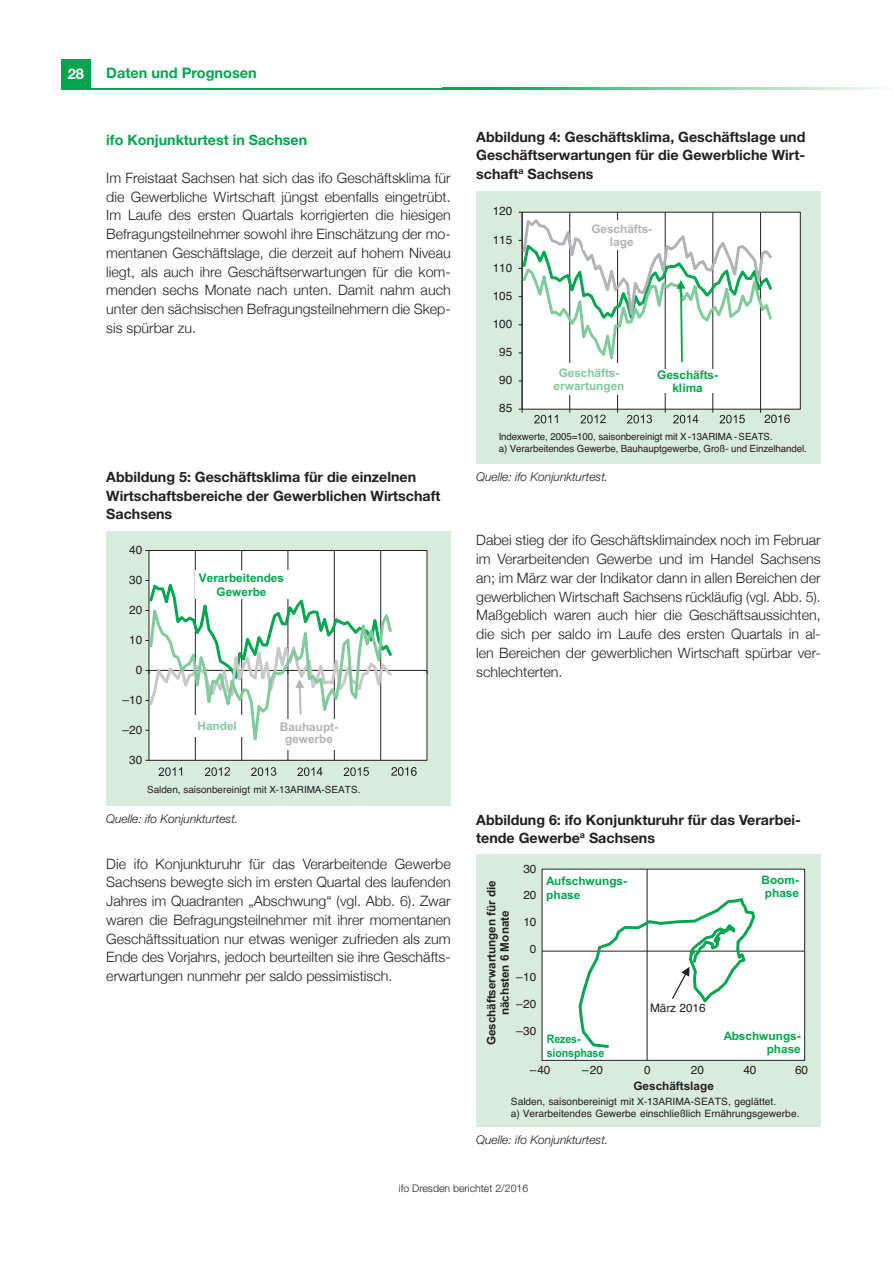
<style>
.page{position:relative;width:893px;height:1263px;background:#fff}
.page>*{position:absolute;margin:0;border:0;box-sizing:border-box;transform-origin:0 0}
.t1{font:700 14.7px "Helvetica Neue";color:#fff}
.t2{font:700 14.55px "Helvetica Neue";color:#00a54f}
.t3{font:300 14.25px/18.8px "Helvetica Neue";color:#231f20;text-align:justify}
.t4{font:700 14.25px/18.3px "Helvetica Neue";color:#231f20}
.t5{font:700 14.25px "Helvetica Neue";color:#00a54f}
.t6{font:italic 300 12px "Helvetica Neue";color:#231f20}
.t7{font:700 11.85px/13.4px "Arial";letter-spacing:-.005em;color:#231f20;text-align:center}
.t8{font:11.85px "Helvetica";letter-spacing:-.005em;color:#231f20}
.t9{font:700 11.85px/13.4px "Arial";color:#00a54f;text-align:center}
.t10{font:700 11.85px/13.4px "Arial";color:#b2b3b7;text-align:center}
.t11{font:700 11.85px/13.4px "Arial";color:#80ca9c;text-align:center}
.t12{font:700 11.7px/13.2px "Arial";color:#00a54f}
.t13{font:11.7px "Helvetica";letter-spacing:-.005em;color:#231f20}
.t14{font:700 11.7px/14.1px "Arial";color:#00a54f;scale:.91 1}
.t15{font:700 11.7px "Arial";letter-spacing:-.005em;color:#231f20}
.t16{font:300 10.5px "Helvetica Neue";color:#231f20}
.t17{font:10.2px/11.7px "Helvetica";letter-spacing:-.005em;color:#231f20}
.t18{font:9.9px/11.9px "Helvetica";letter-spacing:-.01em;color:#231f20}
</style>
<div class="page">
<div style="left:61px;top:60px;width:30px;height:29px;background:#00a54f"></div>
<hr style="left:61px;top:88px;width:382px;height:1px;background:#00a54f">
<svg style="left:443px;top:88px;width:439px;height:1px"></svg>
<div style="left:476px;top:191px;width:345px;height:272px;background:#d8ecdd"></div>
<div style="left:522px;top:212px;width:278px;height:197px;background:#fff"></div>
<hr style="left:569px;top:212px;width:1px;height:197px;background:#231f20">
<hr style="left:617px;top:212px;width:1px;height:197px;background:#231f20">
<hr style="left:665px;top:212px;width:1px;height:197px;background:#231f20">
<hr style="left:712px;top:212px;width:1px;height:197px;background:#231f20">
<hr style="left:760px;top:212px;width:1px;height:197px;background:#231f20">
<hr style="left:522px;top:212px;width:1px;height:197px;background:#231f20">
<div style="left:545px;top:363px;width:88px;height:32px;background:#fff"></div>
<div style="left:653px;top:370px;width:69px;height:23px;background:#fff"></div>
<svg style="left:519px;top:212px;width:256px;height:170px"></svg>
<svg style="left:534px;top:415px;width:24px;height:8px"></svg>
<svg style="left:580px;top:415px;width:26px;height:8px"></svg>
<svg style="left:627px;top:415px;width:25px;height:8px"></svg>
<svg style="left:673px;top:415px;width:25px;height:8px"></svg>
<svg style="left:719px;top:415px;width:26px;height:8px"></svg>
<svg style="left:760px;top:409px;width:30px;height:14px"></svg>
<div style="left:106px;top:531px;width:345px;height:275px;background:#d8ecdd"></div>
<div style="left:149px;top:550px;width:278px;height:210px;background:#fff"></div>
<hr style="left:195px;top:550px;width:1px;height:210px;background:#231f20">
<hr style="left:241px;top:550px;width:1px;height:210px;background:#231f20">
<hr style="left:288px;top:550px;width:1px;height:210px;background:#231f20">
<hr style="left:334px;top:550px;width:1px;height:210px;background:#231f20">
<hr style="left:380px;top:550px;width:1px;height:210px;background:#231f20">
<hr style="left:149px;top:670px;width:278px;height:1px;background:#231f20">
<div style="left:195px;top:570px;width:97px;height:29px;background:#fff"></div>
<svg style="left:145px;top:574px;width:272px;height:202px"></svg>
<div style="left:476px;top:855px;width:345px;height:272px;background:#d8ecdd"></div>
<div style="left:542px;top:869px;width:263px;height:191px;background:#fff"></div>
<div style="left:542px;top:869px;width:263px;height:192px;border:1px solid #231f20"></div>
<hr style="left:647px;top:869px;width:1px;height:191px;background:#231f20">
<hr style="left:542px;top:951px;width:263px;height:1px;background:#231f20">
<svg style="left:577px;top:896px;width:180px;height:154px"></svg>
<p class="t1" style="left:68px;top:68px;width:18px">28</p>
<p class="t2" style="left:106px;top:68px;width:152px">Daten und Prognosen</p>
<p class="t5" style="left:106px;top:131px;width:202px">ifo Konjunkturtest in Sachsen</p>
<p class="t3" style="left:106px;top:168px;width:346px">Im Freistaat Sachsen hat sich das ifo Geschäftsklima für die Gewerbliche Wirtschaft jüngst ebenfalls eingetrübt.<br>Im Laufe des ersten Quartals korrigierten die hiesigen Befragungsteilnehmer sowohl ihre Einschätzung der mo&shy;mentanen Geschäftslage, die derzeit auf hohem Niveau liegt, als auch ihre Geschäftserwartungen für die kom&shy;menden sechs Monate nach unten. Damit nahm auch unter den sächsischen Befragungsteilnehmern die Skep&shy;sis spürbar zu.</p>
<p class="t4" style="left:106px;top:469px;width:336px">Abbildung 5: Geschäftsklima für die einzelnen<br>Wirtschaftsbereiche der Gewerblichen Wirtschaft<br>Sachsens</p>
<p class="t8" style="left:129px;top:541px;width:15px">40</p>
<p class="t8" style="left:129px;top:571px;width:15px">30</p>
<p class="t8" style="left:129px;top:601px;width:15px">20</p>
<p class="t8" style="left:129px;top:631px;width:15px">10</p>
<p class="t8" style="left:136px;top:661px;width:8px">0</p>
<p class="t8" style="left:122px;top:691px;width:21px">–10</p>
<p class="t8" style="left:122px;top:721px;width:21px">–20</p>
<p class="t8" style="left:129px;top:751px;width:15px">30</p>
<p class="t9" style="left:199px;top:572px;width:87px">Verarbeitendes<br>Gewerbe</p>
<p class="t11" style="left:198px;top:720px;width:41px">Handel</p>
<p class="t10" style="left:280px;top:721px;width:60px;line-height:11.7px">Bauhaupt&shy;gewerbe</p>
<p class="t18" style="left:147px;top:783px;width:215px">Salden, saisonbereinigt mit X-13ARIMA-SEATS.</p>
<p class="t6" style="left:106px;top:814px;width:133px">Quelle: ifo Konjunkturtest.</p>
<p class="t3" style="left:106px;top:854px;width:346px">Die ifo Konjunkturuhr für das Verarbeitende Gewerbe Sachsens bewegte sich im ersten Quartal des laufenden Jahres im Quadranten „Abschwung“ (vgl. Abb. 6). Zwar waren die Befragungsteilnehmer mit ihrer momentanen Geschäftssituation nur etwas weniger zufrieden als zum Ende des Vorjahrs, jedoch beurteilten sie ihre Geschäfts&shy;erwartungen nunmehr per saldo pessimistisch.</p>
<p class="t4" style="left:476px;top:129px;width:331px;text-align:justify">Abbildung 4: Geschäftsklima, Geschäftslage und Geschäftserwartungen für die Gewerbliche Wirt&shy;schaft<sup>a</sup> Sachsens</p>
<p class="t8" style="left:493px;top:202px;width:21px">120</p>
<p class="t8" style="left:493px;top:230px;width:21px">115</p>
<p class="t8" style="left:493px;top:258px;width:21px">110</p>
<p class="t8" style="left:493px;top:287px;width:21px">105</p>
<p class="t8" style="left:493px;top:315px;width:21px">100</p>
<p class="t8" style="left:499px;top:343px;width:15px">95</p>
<p class="t8" style="left:499px;top:371px;width:15px">90</p>
<p class="t8" style="left:499px;top:399px;width:15px">85</p>
<p class="t10" style="left:591px;top:222px;width:62px">Geschäfts&shy;lage</p>
<p class="t11" style="left:554px;top:366px;width:72px">Geschäfts&shy;erwartungen</p>
<p class="t9" style="left:657px;top:369px;width:62px">Geschäfts&shy;klima</p>
<p class="t18" style="left:499px;top:431px;width:310px">Indexwerte, 2005=100, saisonbereinigt mit X-13ARIMA -SEATS.<br>a) Verarbeitendes Gewerbe, Bauhauptgewerbe, Groß- und Einzelhandel.</p>
<p class="t6" style="left:476px;top:472px;width:133px">Quelle: ifo Konjunkturtest.</p>
<p class="t3" style="left:476px;top:531px;width:346px">Dabei stieg der ifo Geschäftsklimaindex noch im Februar im Verarbeitenden Gewerbe und im Handel Sachsens an; im März war der Indikator dann in allen Bereichen der gewerblichen Wirtschaft Sachsens rückläufig (vgl. Abb. 5).<br>Maßgeblich waren auch hier die Geschäftsaussichten, die sich per saldo im Laufe des ersten Quartals in al&shy;len Bereichen der gewerblichen Wirtschaft spürbar ver&shy;schlechterten.</p>
<p class="t4" style="left:476px;top:811px;width:326px">Abbildung 6: ifo Konjunkturuhr für das Verarbei&shy;tende Gewerbe<sup>a</sup> Sachsens</p>
<p class="t13" style="left:523px;top:859px;width:15px">30</p>
<p class="t7" style="left:485px;top:1045px;width:166px;rotate:-90deg">Geschäftserwartungen für die nächsten 6 Monate</p>
<p class="t13" style="left:523px;top:885px;width:15px">20</p>
<p class="t13" style="left:523px;top:913px;width:15px">10</p>
<p class="t13" style="left:530px;top:940px;width:8px">0</p>
<p class="t13" style="left:516px;top:967px;width:22px">–10</p>
<p class="t13" style="left:516px;top:995px;width:22px">–20</p>
<p class="t13" style="left:516px;top:1022px;width:22px">–30</p>
<p class="t12" style="left:546px;top:875px;width:82px">Aufschwungs&shy;phase</p>
<p class="t12" style="left:762px;top:874px;width:39px">Boom&shy;phase</p>
<p class="t14" style="left:547px;top:1032px;width:65px">Rezes&shy;sionsphase</p>
<p class="t13" style="left:650px;top:999px;width:57px">März 2016</p>
<p class="t12" style="left:724px;top:1029px;width:78px;text-align:right">Abschwungs&shy;phase</p>
<p class="t13" style="left:530px;top:1061px;width:22px">–40</p>
<p class="t13" style="left:582px;top:1061px;width:22px">–20</p>
<p class="t13" style="left:644px;top:1061px;width:8px">0</p>
<p class="t13" style="left:691px;top:1061px;width:15px">20</p>
<p class="t13" style="left:743px;top:1061px;width:15px">40</p>
<p class="t13" style="left:795px;top:1061px;width:15px">60</p>
<p class="t15" style="left:633px;top:1078px;width:82px">Geschäftslage</p>
<p class="t17" style="left:511px;top:1096px;width:290px">Salden, saisonbereinigt mit X-13ARIMA-SEATS, geglättet.<br>a) Verarbeitendes Gewerbe einschließlich Ernährungsgewerbe.</p>
<p class="t6" style="left:476px;top:1135px;width:133px">Quelle: ifo Konjunkturtest.</p>
<p class="t16" style="left:399px;top:1185px;width:131px">ifo Dresden berichtet 2/2016</p>
</div>
